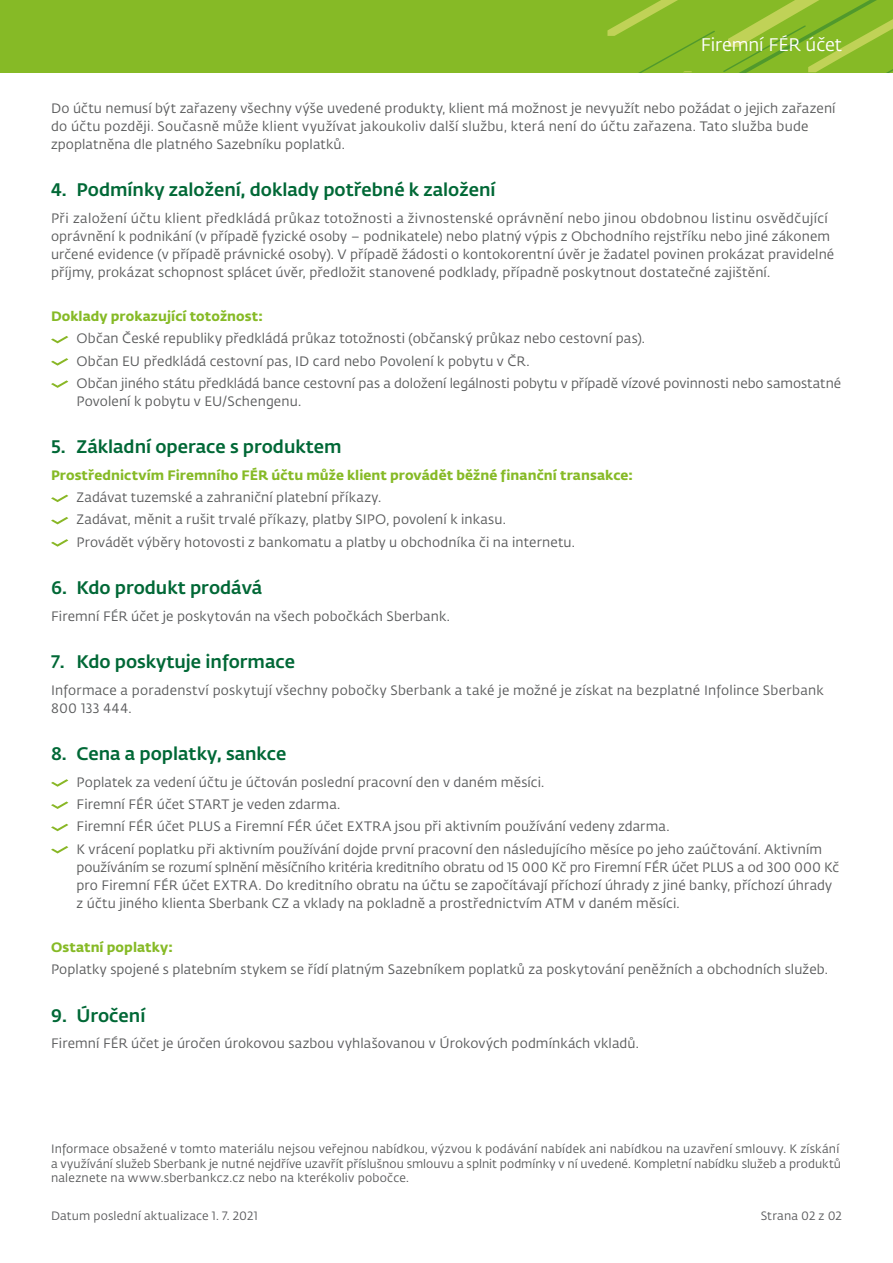
<style>
.page{position:relative;width:893px;height:1263px;background:#fff}
.page>*{position:absolute;margin:0;border:0;box-sizing:border-box;transform-origin:0 0}
.t1{font:18px "Fedra Sans Pro Medium LF";color:#006836}
.t2{font:18px "Fedra Sans Pro Book LF";letter-spacing:-.01em;color:#fff}
.t3{font:13.5px/18px "Fedra Sans Pro Book LF";letter-spacing:.01em;color:#595a5b}
.t4{font:13.5px "Fedra Sans Pro Bold LF";letter-spacing:.01em;color:#86ba26}
.t5{font:12px/14.4px "Fedra Sans Pro Book LF";letter-spacing:.015em;color:#595a5b}
.t6{font:12px "Fedra Sans Pro Book LF";letter-spacing:.01em;color:#5b5c5e}
</style>
<div class="page">
<div style="left:0;top:0;width:893px;height:72px;background:#86ba26"></div>
<svg style="left:607px;top:0;width:286px;height:72px"></svg>
<svg style="left:51px;top:336px;width:17px;height:7px"></svg>
<svg style="left:51px;top:358px;width:17px;height:8px"></svg>
<svg style="left:51px;top:380px;width:17px;height:8px"></svg>
<svg style="left:51px;top:495px;width:17px;height:7px"></svg>
<svg style="left:51px;top:517px;width:17px;height:7px"></svg>
<svg style="left:51px;top:539px;width:17px;height:8px"></svg>
<svg style="left:51px;top:779px;width:17px;height:8px"></svg>
<svg style="left:51px;top:801px;width:17px;height:8px"></svg>
<svg style="left:51px;top:824px;width:17px;height:7px"></svg>
<svg style="left:51px;top:846px;width:17px;height:7px"></svg>
<p class="t2" style="left:701px;top:32px;width:143px">Firemní FÉR účet</p>
<p class="t3" style="left:51px;top:98px;width:786px">Do účtu nemusí být zařazeny všechny výše uvedené produkty, klient má možnost je nevyužít nebo požádat o jejich zařazení do účtu později. Současně může klient využívat jakoukoliv další službu, která není do účtu zařazena. Tato služba bude zpoplatněna dle platného Sazebníku poplatků.</p>
<p class="t1" style="left:51px;top:176px;width:446px">4. Podmínky založení, doklady potřebné k založení</p>
<p class="t3" style="left:51px;top:208px;width:785px">Při založení účtu klient předkládá průkaz totožnosti a živnostenské oprávnění nebo jinou obdobnou listinu osvědčující oprávnění k podnikání (v případě fyzické osoby – podnikatele) nebo platný výpis z Obchodního rejstříku nebo jiné zákonem určené evidence (v případě právnické osoby). V případě žádosti o kontokorentní úvěr je žadatel povinen prokázat pravidelné příjmy, prokázat schopnost splácet úvěr, předložit stanovené podklady, případně poskytnout dostatečné zajištění.</p>
<p class="t4" style="left:51px;top:306px;width:213px">Doklady prokazující totožnost:</p>
<p class="t3" style="left:77px;top:329px;width:570px">Občan České republiky předkládá průkaz totožnosti (občanský průkaz nebo cestovní pas).</p>
<p class="t3" style="left:77px;top:351px;width:455px">Občan EU předkládá cestovní pas, ID card nebo Povolení k pobytu v ČR.</p>
<p class="t3" style="left:77px;top:374px;width:766px">Občan jiného státu předkládá bance cestovní pas a doložení legálnosti pobytu v případě vízové povinnosti nebo samostatné<br>Povolení k pobytu v EU/Schengenu.</p>
<p class="t1" style="left:51px;top:433px;width:292px">5. Základní operace s produktem</p>
<p class="t4" style="left:51px;top:464px;width:583px">Prostřednictvím Firemního FÉR účtu může klient provádět běžné finanční transakce:</p>
<p class="t3" style="left:77px;top:488px;width:306px">Zadávat tuzemské a zahraniční platební příkazy.</p>
<p class="t3" style="left:77px;top:510px;width:431px">Zadávat, měnit a rušit trvalé příkazy, platby SIPO, povolení k inkasu.</p>
<p class="t3" style="left:77px;top:532px;width:500px">Provádět výběry hotovosti z bankomatu a platby u obchodníka či na internetu.</p>
<p class="t1" style="left:51px;top:574px;width:213px">6. Kdo produkt prodává</p>
<p class="t3" style="left:51px;top:606px;width:400px">Firemní FÉR účet je poskytován na všech pobočkách Sberbank.</p>
<p class="t1" style="left:51px;top:648px;width:245px">7. Kdo poskytuje informace</p>
<p class="t3" style="left:51px;top:680px;width:774px">Informace a poradenství poskytují všechny pobočky Sberbank a také je možné je získat na bezplatné Infolince Sberbank<br>800 133 444.</p>
<p class="t1" style="left:51px;top:740px;width:237px">8. Cena a poplatky, sankce</p>
<p class="t3" style="left:77px;top:772px;width:469px">Poplatek za vedení účtu je účtován poslední pracovní den v daném měsíci.</p>
<p class="t3" style="left:77px;top:795px;width:265px">Firemní FÉR účet START je veden zdarma.</p>
<p class="t3" style="left:77px;top:817px;width:594px">Firemní FÉR účet PLUS a Firemní FÉR účet EXTRA jsou při aktivním používání vedeny zdarma.</p>
<p class="t3" style="left:77px;top:839px;width:764px">K vrácení poplatku při aktivním používání dojde první pracovní den následujícího měsíce po jeho zaúčtování. Aktivním používáním se rozumí splnění měsíčního kritéria kreditního obratu od 15 000 Kč pro Firemní FÉR účet PLUS a od 300 000 Kč pro Firemní FÉR účet EXTRA. Do kreditního obratu na účtu se započítávají příchozí úhrady z jiné banky, příchozí úhrady z účtu jiného klienta Sberbank CZ a vklady na pokladně a prostřednictvím ATM v daném měsíci.</p>
<p class="t4" style="left:51px;top:936px;width:123px">Ostatní poplatky:</p>
<p class="t3" style="left:51px;top:960px;width:778px">Poplatky spojené s platebním stykem se řídí platným Sazebníkem poplatků za poskytování peněžních a obchodních služeb.</p>
<p class="t1" style="left:51px;top:1002px;width:96px">9. Úročení</p>
<p class="t3" style="left:51px;top:1034px;width:589px">Firemní FÉR účet je úročen úrokovou sazbou vyhlašovanou v Úrokových podmínkách vkladů.</p>
<p class="t5" style="left:51px;top:1141px;width:791px">Informace obsažené v tomto materiálu nejsou veřejnou nabídkou, výzvou k podávání nabídek ani nabídkou na uzavření smlouvy. K získání a využívání služeb Sberbank je nutné nejdříve uzavřít příslušnou smlouvu a splnit podmínky v ní uvedené. Kompletní nabídku služeb a produktů naleznete na www.sberbankcz.cz nebo na kterékoliv pobočce.</p>
<p class="t6" style="left:51px;top:1208px;width:208px">Datum poslední aktualizace 1. 7. 2021</p>
<p class="t6" style="left:761px;top:1208px;width:83px">Strana 02 z 02</p>
</div>
